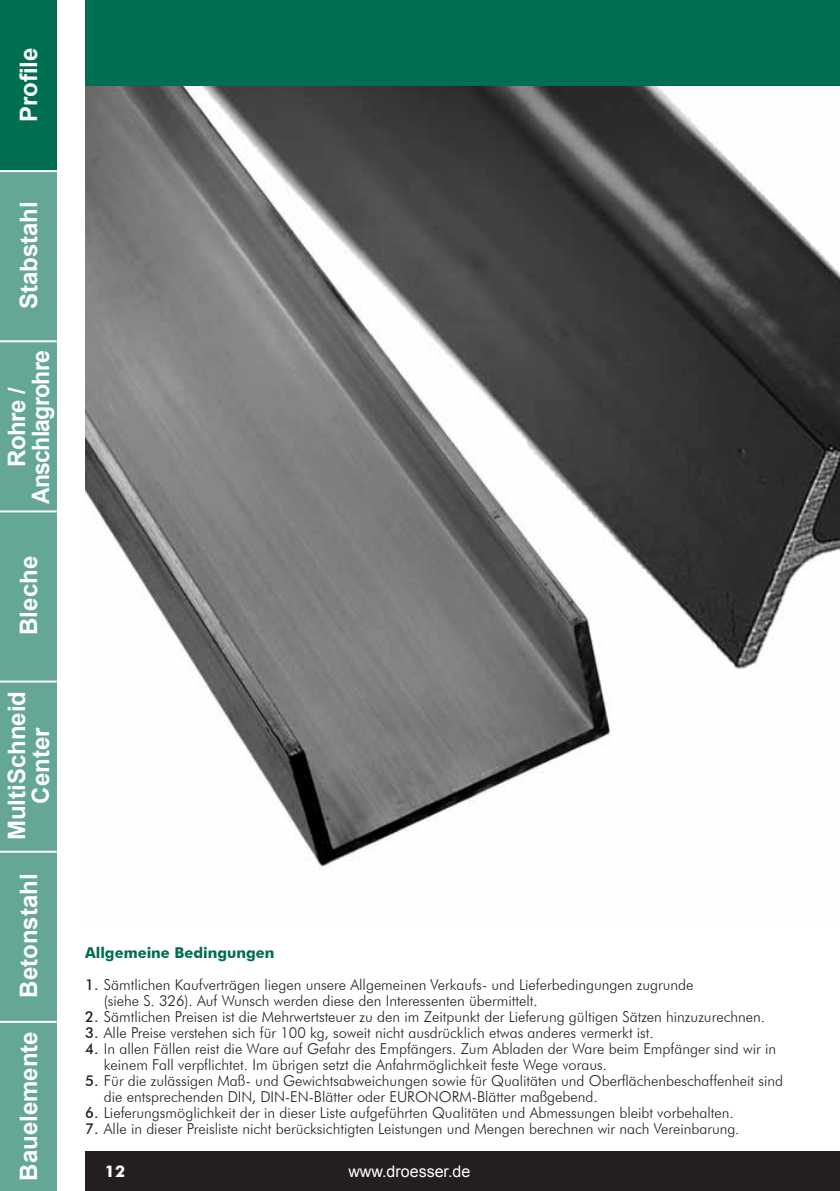
<style>
.page{position:relative;width:840px;height:1191px;background:#fff}
.page>*{position:absolute;margin:0;border:0;box-sizing:border-box;transform-origin:0 0}
.t1{font:700 24px/24px "Arial";color:#fff;text-align:center}
.t2{font:700 24px/24px "Arial";letter-spacing:-.03em;color:#fff;text-align:center}
.t3{font:16px "Arial";color:#fff}
.t4{font:700 16px "Futura BT";color:#fff}
.t5{font:300 15px/16px "Futura BT";color:#231f20}
.t6{font:700 15px "Futura BT";color:#006e51}
.s1{font-weight:500}
</style>
<div class="page">
<div style="left:0;top:0;width:57px;height:170px;background:#006e51"></div>
<div style="left:0;top:170px;width:57px;height:1021px;background:#64a796"></div>
<div style="left:85px;top:1151px;width:754px;height:40px;background:#231f20"></div>
<hr style="left:0;top:340px;width:57px;height:2px;background:#fff">
<hr style="left:0;top:510px;width:57px;height:2px;background:#fff">
<hr style="left:0;top:680px;width:57px;height:2px;background:#fff">
<hr style="left:0;top:850px;width:57px;height:2px;background:#fff">
<hr style="left:0;top:1020px;width:57px;height:2px;background:#fff">
<hr style="left:0;top:170px;width:57px;height:2px;background:#fff">
<img style="left:85px;top:85px;width:754px;height:784px">
<div style="left:85px;top:0;width:754px;height:85px;background:#006e51"></div>
<h1 class="t1" style="left:17px;top:122px;width:76px;rotate:-90deg">Profile</h1>
<h1 class="t1" style="left:17px;top:309px;width:110px;rotate:-90deg">Stabstahl</h1>
<h1 class="t2" style="left:5px;top:504px;width:156px;rotate:-90deg">Rohre /<br>Anschlagrohre</h1>
<h1 class="t1" style="left:17px;top:635px;width:80px;rotate:-90deg">Bleche</h1>
<h1 class="t1" style="left:5px;top:840px;width:151px;rotate:-90deg">MultiSchneid<br>Center</h1>
<h1 class="t1" style="left:17px;top:997px;width:126px;rotate:-90deg">Betonstahl</h1>
<h1 class="t1" style="left:17px;top:1180px;width:151px;rotate:-90deg">Bauelemente</h1>
<p class="t6" style="left:85px;top:943px;width:191px">Allgemeine Bedingungen</p>
<p class="t5" style="left:104px;top:976px;width:591px;text-indent:-19px"><span class="s1">1.</span> Sämtlichen Kaufverträgen liegen unsere Allgemeinen Verkaufs- und Lieferbedingungen zugrunde (siehe S. 326). Auf Wunsch werden diese den Interessenten übermittelt.</p>
<p class="t5" style="left:85px;top:1008px;width:681px"><span class="s1">2.</span> Sämtlichen Preisen ist die Mehrwertsteuer zu den im Zeitpunkt der Lieferung gültigen Sätzen hinzuzurechnen.</p>
<p class="t5" style="left:85px;top:1024px;width:570px"><span class="s1">3.</span> Alle Preise verstehen sich für 100 kg, soweit nicht ausdrücklich etwas anderes vermerkt ist.</p>
<p class="t5" style="left:104px;top:1040px;width:673px;text-indent:-19px"><span class="s1">4.</span> In allen Fällen reist die Ware auf Gefahr des Empfängers. Zum Abladen der Ware beim Empfänger sind wir in keinem Fall verpflichtet. Im übrigen setzt die Anfahrmöglichkeit feste Wege voraus.</p>
<p class="t5" style="left:104px;top:1072px;width:680px;text-indent:-19px"><span class="s1">5.</span> Für die zulässigen Maß- und Gewichtsabweichungen sowie für Qualitäten und Oberflächenbeschaffenheit sind die entsprechenden DIN, DIN-EN-Blätter oder EURONORM-Blätter maßgebend.</p>
<p class="t5" style="left:85px;top:1104px;width:649px"><span class="s1">6.</span> Lieferungsmöglichkeit der in dieser Liste aufgeführten Qualitäten und Abmessungen bleibt vorbehalten.</p>
<p class="t5" style="left:85px;top:1120px;width:655px"><span class="s1">7.</span> Alle in dieser Preisliste nicht berücksichtigten Leistungen und Mengen berechnen wir nach Vereinbarung.</p>
<p class="t4" style="left:105px;top:1162px;width:22px">12</p>
<p class="t3" style="left:348px;top:1161px;width:123px">www.droesser.de</p>
</div>
